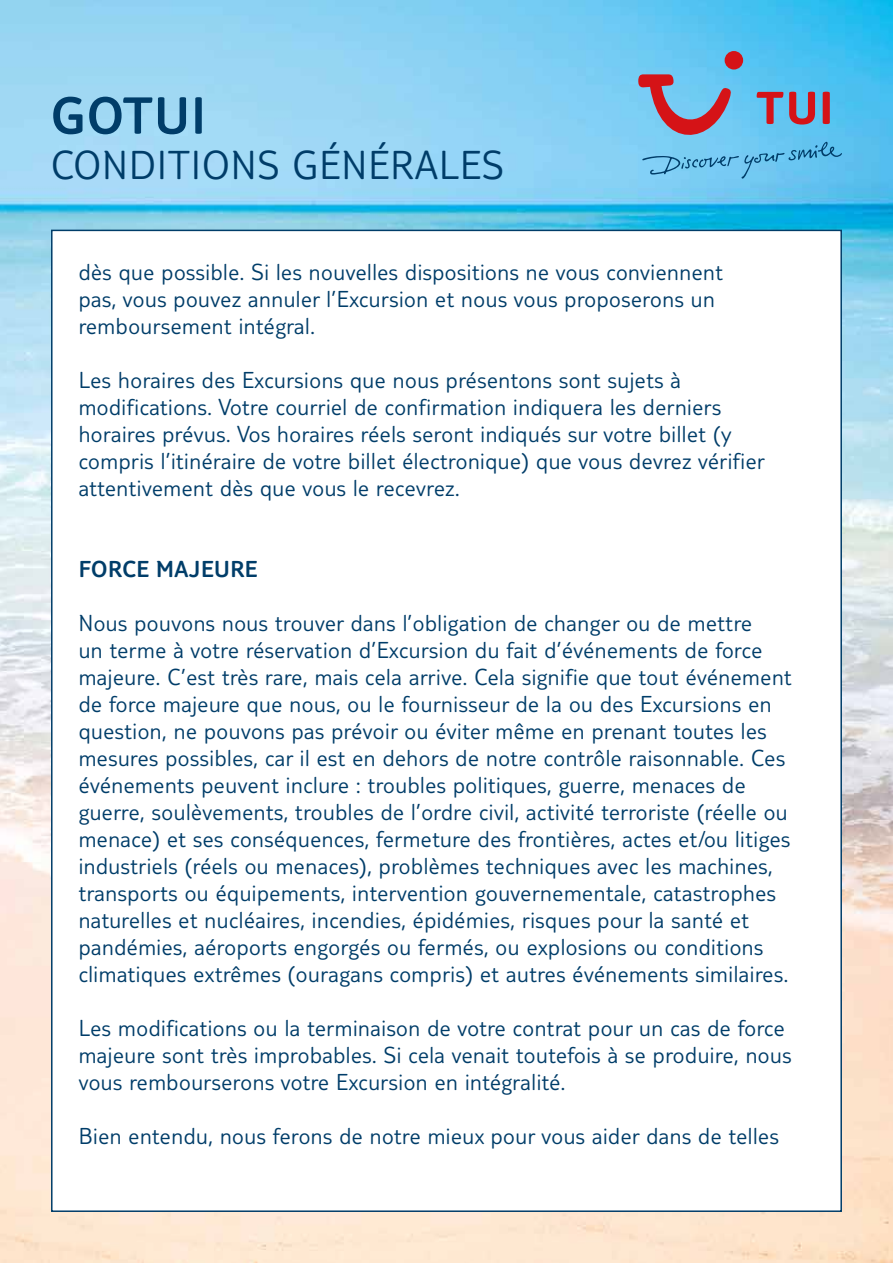
<style>
.page{position:relative;width:893px;height:1263px;background:#fff}
.page>*{position:absolute;margin:0;border:0;box-sizing:border-box;transform-origin:0 0}
.t1{font:300 54px "TUI Type";letter-spacing:.03em;color:#003d69}
.t2{font:300 42px "TUI Type";letter-spacing:.03em;color:#003d69}
.t3{font:300 24px/27px "TUI Type";letter-spacing:.025em;color:#003d69}
.t4{font:300 24px "TUI Type";letter-spacing:.025em;color:#003d69}
</style>
<div class="page">
<img style="left:0;top:0;width:893px;height:1263px">
<div style="left:725px;top:51px;width:18px;height:19px;background:#d51317;border-radius:50%"></div>
<svg style="left:638px;top:74px;width:204px;height:105px"></svg>
<div style="left:51px;top:230px;width:791px;height:982px;background:#fff;border:2px solid #003d69"></div>
<h1 class="t1" style="left:51px;top:85px;width:156px">GOTUI</h1>
<h2 class="t2" style="left:51px;top:141px;width:454px">CONDITIONS GÉNÉRALES</h2>
<p class="t3" style="left:79px;top:258px;width:646px">dès que possible. Si les nouvelles dispositions ne vous conviennent pas, vous pouvez annuler l’Excursion et nous vous proposerons un remboursement intégral.</p>
<p class="t3" style="left:79px;top:366px;width:688px">Les horaires des Excursions que nous présentons sont sujets à modifications. Votre courriel de confirmation indiquera les derniers horaires prévus. Vos horaires réels seront indiqués sur votre billet (y compris l’itinéraire de votre billet électronique) que vous devrez vérifier attentivement dès que vous le recevrez.</p>
<p class="t4" style="left:79px;top:555px;width:180px">FORCE MAJEURE</p>
<p class="t3" style="left:79px;top:609px;width:715px">Nous pouvons nous trouver dans l’obligation de changer ou de mettre<br>un terme à votre réservation d’Excursion du fait d’événements de force majeure. C’est très rare, mais cela arrive. Cela signifie que tout événement de force majeure que nous, ou le fournisseur de la ou des Excursions en question, ne pouvons pas prévoir ou éviter même en prenant toutes les mesures possibles, car il est en dehors de notre contrôle raisonnable. Ces événements peuvent inclure : troubles politiques, guerre, menaces de guerre, soulèvements, troubles de l’ordre civil, activité terroriste (réelle ou menace) et ses conséquences, fermeture des frontières, actes et/ou litiges industriels (réels ou menaces), problèmes techniques avec les machines, transports ou équipements, intervention gouvernementale, catastrophes naturelles et nucléaires, incendies, épidémies, risques pour la santé et pandémies, aéroports engorgés ou fermés, ou explosions ou conditions climatiques extrêmes (ouragans compris) et autres événements similaires.</p>
<p class="t3" style="left:79px;top:1014px;width:714px">Les modifications ou la terminaison de votre contrat pour un cas de force majeure sont très improbables. Si cela venait toutefois à se produire, nous vous rembourserons votre Excursion en intégralité.</p>
<p class="t3" style="left:79px;top:1122px;width:702px">Bien entendu, nous ferons de notre mieux pour vous aider dans de telles</p>
</div>
